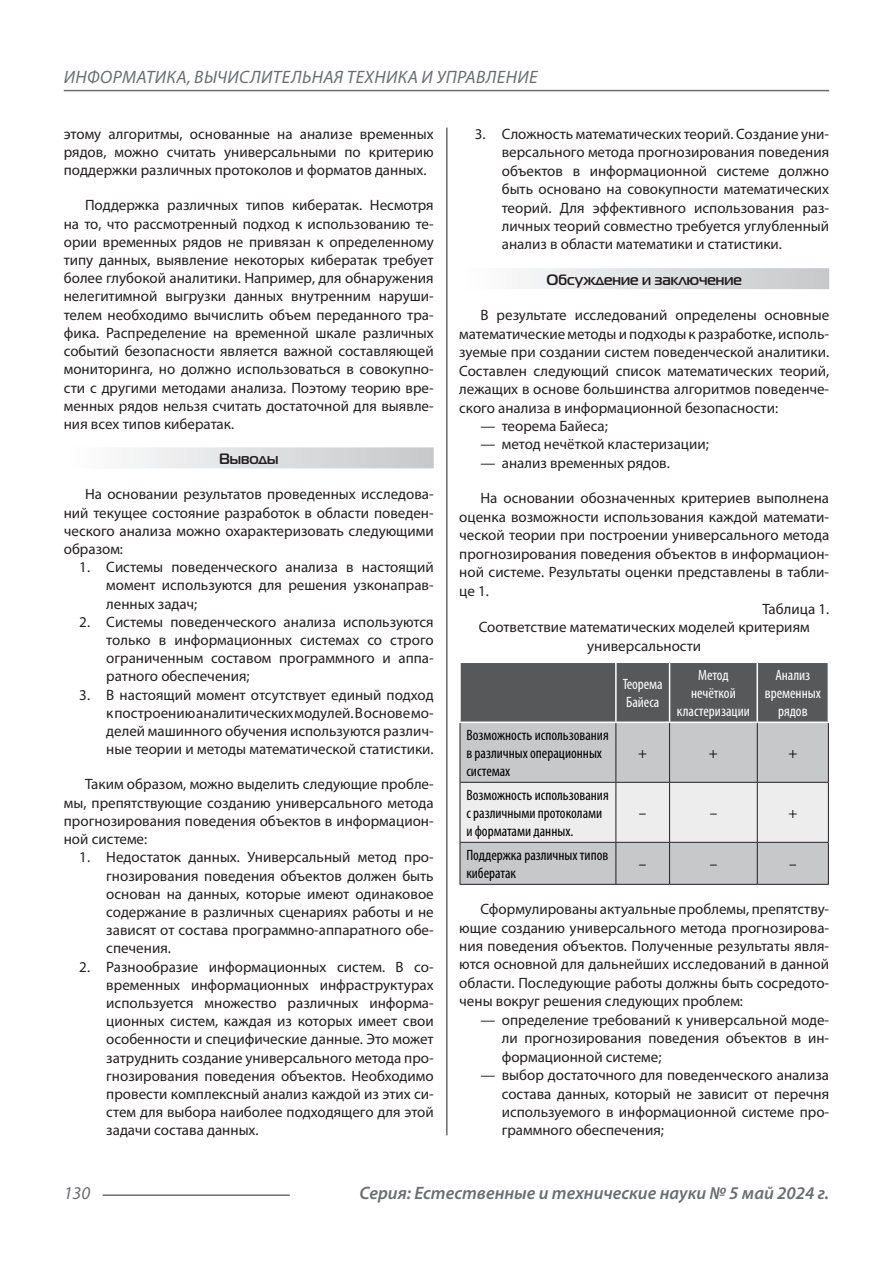
<style>
.page{position:relative;width:893px;height:1263px;background:#fff}
.page>*{position:absolute;margin:0;border:0;box-sizing:border-box;transform-origin:0 0}
.t1{font:italic 18px "Myriad Pro";letter-spacing:.02em;color:#6c6d70}
.t2{font:italic 600 18px "Myriad Pro";color:#6c6d70}
.Статья_текст{font:15px/18.1px "Myriad Pro";color:#231f20;text-align:justify}
.Таблица_Строка{font:condensed 15px/18px "Myriad Pro";color:#000}
.Таблица_Заголовок_Яч{font:condensed 15px/18px "Myriad Pro";color:#fff;text-align:center}
.Статья_подзаголовок{font:700 15px "Magistral C";color:#231f20}
</style>
<div class="page">
<hr style="left:446px;top:128px;width:1px;height:1007px;background:#231f20">
<hr style="left:103px;top:1194px;width:187px;height:2px;background:#6c6d70">
<hr style="left:64px;top:90px;width:765px;height:1px;background:#6c6d70">
<div style="left:64px;top:447px;width:370px;height:21px;background:linear-gradient(to right,#fefeff,#c6c8ca)"></div>
<div style="left:459px;top:268px;width:370px;height:21px;background:linear-gradient(to right,#fefeff,#c6c8ca)"></div>
<div style="left:461px;top:663px;width:367px;height:58px;background:#57585a"></div>
<div style="left:461px;top:723px;width:367px;height:161px;background:#c7c8ca"></div>
<div style="left:461px;top:783px;width:367px;height:59px;background:#ededee"></div>
<hr style="left:460px;top:782px;width:156px;height:1px;background:#231f20">
<hr style="left:616px;top:782px;width:54px;height:1px;background:#231f20">
<hr style="left:670px;top:782px;width:87px;height:1px;background:#231f20">
<hr style="left:757px;top:782px;width:72px;height:1px;background:#231f20">
<hr style="left:460px;top:842px;width:156px;height:1px;background:#231f20">
<hr style="left:616px;top:842px;width:54px;height:1px;background:#231f20">
<hr style="left:670px;top:842px;width:87px;height:1px;background:#231f20">
<hr style="left:757px;top:842px;width:72px;height:1px;background:#231f20">
<hr style="left:460px;top:884px;width:156px;height:1px;background:#231f20">
<hr style="left:616px;top:884px;width:54px;height:1px;background:#231f20">
<hr style="left:670px;top:884px;width:87px;height:1px;background:#231f20">
<hr style="left:757px;top:884px;width:72px;height:1px;background:#231f20">
<hr style="left:460px;top:723px;width:1px;height:59px;background:#231f20">
<hr style="left:460px;top:783px;width:1px;height:59px;background:#231f20">
<hr style="left:460px;top:843px;width:1px;height:41px;background:#231f20">
<hr style="left:615px;top:723px;width:1px;height:59px;background:#231f20">
<hr style="left:669px;top:723px;width:1px;height:59px;background:#231f20">
<hr style="left:757px;top:723px;width:1px;height:59px;background:#231f20">
<hr style="left:828px;top:723px;width:1px;height:59px;background:#231f20">
<hr style="left:615px;top:783px;width:1px;height:59px;background:#231f20">
<hr style="left:669px;top:783px;width:1px;height:59px;background:#231f20">
<hr style="left:757px;top:783px;width:1px;height:59px;background:#231f20">
<hr style="left:828px;top:783px;width:1px;height:59px;background:#231f20">
<hr style="left:615px;top:843px;width:1px;height:41px;background:#231f20">
<hr style="left:669px;top:843px;width:1px;height:41px;background:#231f20">
<hr style="left:757px;top:843px;width:1px;height:41px;background:#231f20">
<hr style="left:828px;top:843px;width:1px;height:41px;background:#231f20">
<hr style="left:615px;top:663px;width:2px;height:58px;background:#fff">
<hr style="left:669px;top:663px;width:1px;height:58px;background:#fff">
<hr style="left:756px;top:663px;width:2px;height:58px;background:#fff">
<p class="t1" style="left:64px;top:66px;width:475px">ИНФОРМАТИКА, ВЫЧИСЛИТЕЛЬНАЯ ТЕХНИКА И УПРАВЛЕНИЕ</p>
<p class="Статья_текст" style="left:64px;top:124px;width:371px">этому алгоритмы, основанные на анализе временных рядов, можно считать универсальными по критерию поддержки различных протоколов и форматов данных.</p>
<p class="Статья_текст" style="left:64px;top:196px;width:371px;text-indent:21px">Поддержка различных типов кибератак. Несмотря на то, что рассмотренный подход к использованию те&shy;ории временных рядов не привязан к определенному типу данных, выявление некоторых кибератак требует более глубокой аналитики. Например, для обнаружения нелегитимной выгрузки данных внутренним наруши&shy;телем необходимо вычислить объем переданного тра&shy;фика. Распределение на временной шкале различных событий безопасности является важной составляющей мониторинга, но должно использоваться в совокупно&shy;сти с другими методами анализа. Поэтому теорию вре&shy;менных рядов нельзя считать достаточной для выявле&shy;ния всех типов кибератак.</p>
<p class="Статья_подзаголовок" style="left:219px;top:450px;width:61px">Выводы</p>
<p class="Статья_текст" style="left:64px;top:485px;width:371px;text-indent:21px">На основании результатов проведенных исследова&shy;ний текущее состояние разработок в области поведен&shy;ческого анализа можно охарактеризовать следующими образом:</p>
<p class="Статья_текст" style="left:106px;top:558px;width:329px;text-indent:-27px">1. Системы поведенческого анализа в настоящий момент используются для решения узконаправ&shy;ленных задач;</p>
<p class="Статья_текст" style="left:106px;top:612px;width:329px;text-indent:-27px">2. Системы поведенческого анализа используются только в информационных системах со строго ограниченным составом программного и аппа&shy;ратного обеспечения;</p>
<p class="Статья_текст" style="left:106px;top:685px;width:329px;text-indent:-27px">3. В настоящий момент отсутствует единый подход к построению аналитических модулей. В основе мо&shy;делей машинного обучения используются различ&shy;ные теории и методы математической статистики.</p>
<p class="Статья_текст" style="left:64px;top:775px;width:371px;text-indent:21px">Таким образом, можно выделить следующие пробле&shy;мы, препятствующие созданию универсального метода прогнозирования поведения объектов в информацион&shy;ной системе:</p>
<p class="Статья_текст" style="left:106px;top:848px;width:329px;text-indent:-27px">1. Недостаток данных. Универсальный метод про&shy;гнозирования поведения объектов должен быть основан на данных, которые имеют одинаковое содержание в различных сценариях работы и не зависят от состава программно-аппаратного обе&shy;спечения.</p>
<p class="Статья_текст" style="left:106px;top:957px;width:329px;text-indent:-27px">2. Разнообразие информационных систем. В со&shy;временных информационных инфраструктурах используется множество различных информа&shy;ционных систем, каждая из которых имеет свои особенности и специфические данные. Это может затруднить создание универсального метода про&shy;гнозирования поведения объектов. Необходимо провести комплексный анализ каждой из этих си&shy;стем для выбора наиболее подходящего для этой задачи состава данных.</p>
<p class="Статья_текст" style="left:502px;top:124px;width:329px;text-indent:-27px">3. Сложность математических теорий. Создание уни&shy;версального метода прогнозирования поведения объектов в информационной системе должно быть основано на совокупности математических теорий. Для эффективного использования раз&shy;личных теорий совместно требуется углубленный анализ в области математики и статистики.</p>
<p class="Статья_подзаголовок" style="left:546px;top:271px;width:197px">Обсуждение и заключение</p>
<p class="Статья_текст" style="left:459px;top:306px;width:371px;text-indent:21px">В результате исследований определены основные математические методы и подходы к разработке, исполь&shy;зуемые при создании систем поведенческой аналитики.<br>Составлен следующий список математических теорий, лежащих в основе большинства алгоритмов поведенче&shy;ского анализа в информационной безопасности:</p>
<p class="Статья_текст" style="left:480px;top:417px;width:129px">— теорема Байеса;</p>
<p class="Статья_текст" style="left:480px;top:435px;width:230px">— метод нечёткой кластеризации;</p>
<p class="Статья_текст" style="left:480px;top:453px;width:191px">— анализ временных рядов.</p>
<p class="Статья_текст" style="left:459px;top:489px;width:371px;text-indent:21px">На основании обозначенных критериев выполнена оценка возможности использования каждой математи&shy;ческой теории при построении универсального метода прогнозирования поведения объектов в информацион&shy;ной системе. Результаты оценки представлены в табли&shy;це 1.</p>
<p class="Статья_текст" style="left:762px;top:600px;width:68px">Таблица 1.</p>
<p class="Статья_текст" style="left:479px;top:618px;width:332px;text-align:center">Соответствие математических моделей критериям универсальности</p>
<p class="Таблица_Заголовок_Яч" style="left:623px;top:675px;width:42px;text-align:left">Теорема<br>Байеса</p>
<p class="Таблица_Заголовок_Яч" style="left:677px;top:666px;width:74px">Метод нечёткой кластеризации</p>
<p class="Таблица_Заголовок_Яч" style="left:765px;top:666px;width:57px">Анализ временных рядов</p>
<p class="Таблица_Строка" style="left:466px;top:726px;width:144px">Возможность использования в различных операционных системах</p>
<p class="Таблица_Строка" style="left:638px;top:744px;width:10px">+</p>
<p class="Таблица_Строка" style="left:709px;top:744px;width:10px">+</p>
<p class="Таблица_Строка" style="left:788px;top:744px;width:10px">+</p>
<p class="Таблица_Строка" style="left:466px;top:786px;width:144px">Возможность использования с различными протоколами и форматами данных.</p>
<p class="Таблица_Строка" style="left:639px;top:804px;width:9px">–</p>
<p class="Таблица_Строка" style="left:710px;top:804px;width:9px">–</p>
<p class="Таблица_Строка" style="left:788px;top:804px;width:10px">+</p>
<p class="Таблица_Строка" style="left:466px;top:846px;width:143px">Поддержка различных типов кибератак</p>
<p class="Таблица_Строка" style="left:639px;top:855px;width:9px">–</p>
<p class="Таблица_Строка" style="left:710px;top:855px;width:9px">–</p>
<p class="Таблица_Строка" style="left:789px;top:855px;width:9px">–</p>
<p class="Статья_текст" style="left:459px;top:900px;width:371px;text-indent:21px">Сформулированы актуальные проблемы, препятству&shy;ющие созданию универсального метода прогнозирова&shy;ния поведения объектов. Полученные результаты явля&shy;ются основной для дальнейших исследований в данной области. Последующие работы должны быть сосредото&shy;чены вокруг решения следующих проблем:</p>
<p class="Статья_текст" style="left:502px;top:1010px;width:329px;text-indent:-21px">— определение требований к универсальной моде&shy;ли прогнозирования поведения объектов в ин&shy;формационной системе;</p>
<p class="Статья_текст" style="left:502px;top:1065px;width:329px;text-indent:-21px">— выбор достаточного для поведенческого анализа состава данных, который не зависит от перечня используемого в информационной системе про&shy;граммного обеспечения;</p>
<p class="t1" style="left:64px;top:1182px;width:28px">130</p>
<p class="t2" style="left:359px;top:1182px;width:471px">Серия: Естественные и технические науки № 5 май 2024 г.</p>
</div>
